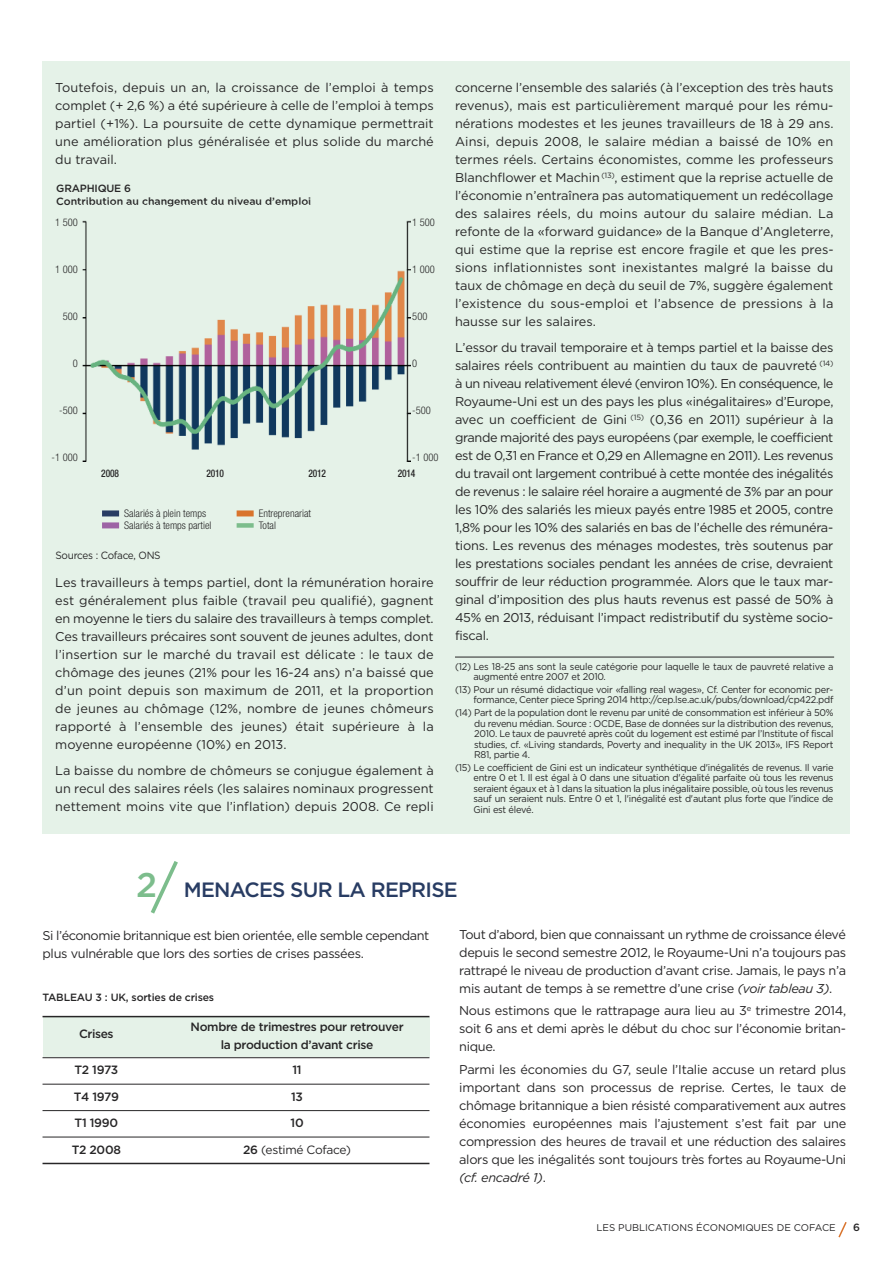
<style>
.page{position:relative;width:893px;height:1263px;background:#fff}
.page>*{position:absolute;margin:0;border:0;box-sizing:border-box;transform-origin:0 0}
.t1{font:500 20.7px "Gotham";letter-spacing:-.035em;color:#283c63}
.t2{font:12.75px/18px "Gotham";letter-spacing:-.025em;color:#272627;text-align:justify}
.t3{font:500 12px/18px "Gotham";letter-spacing:-.025em;color:#272627;text-align:center}
.t4{font:12px "Gotham";letter-spacing:-.025em;color:#272627}
.t5{font:300 condensed 10.5px/12.6px "Helvetica Neue LT Std";color:#272627}
.t6{font:500 10.5px/12.6px "Gotham";color:#272627}
.t7{font:10.5px "Gotham";letter-spacing:-.025em;color:#272627;scale:.95 1}
.t8{font:500 condensed 10.5px "Helvetica Neue";letter-spacing:-.015em;color:#272627;scale:.9 1}
.t9{font:9.75px/10.5px "Gotham";letter-spacing:-.025em;color:#272627;text-align:justify;scale:.95 1}
.t10{font:9.75px "Gotham";color:#272627}
.s1{font-size:34.2px;color:#7cbd8c}
.s2{font-style:italic}
.s3{font-weight:500}
</style>
<div class="page">
<div style="left:43px;top:1017px;width:386px;height:40px;background:#e5f2e8"></div>
<div style="left:43px;top:61px;width:807px;height:772px;background:#e5f2e8"></div>
<img style="left:82px;top:205px;width:328px;height:256px">
<hr style="left:455px;top:657px;width:379px;height:1px;background:#272627">
<hr style="left:43px;top:1016px;width:386px;height:1px;background:#272627">
<hr style="left:43px;top:1057px;width:386px;height:1px;background:#272627">
<hr style="left:43px;top:1084px;width:386px;height:1px;background:#272627">
<hr style="left:43px;top:1110px;width:386px;height:1px;background:#272627">
<hr style="left:43px;top:1137px;width:386px;height:1px;background:#272627">
<hr style="left:43px;top:1163px;width:386px;height:1px;background:#272627">
<div style="left:102px;top:510px;width:17px;height:6px;background:#283c63"></div>
<div style="left:102px;top:522px;width:17px;height:6px;background:#9d63a5"></div>
<div style="left:237px;top:510px;width:17px;height:6px;background:#d9742d"></div>
<div style="left:237px;top:523px;width:17px;height:5px;background:#7cbd8c"></div>
<svg style="left:150px;top:861px;width:28px;height:53px"></svg>
<svg style="left:838px;top:1222px;width:9px;height:16px"></svg>
<p class="t2" style="left:55px;top:78px;width:380px">Toutefois, depuis un an, la croissance de l’emploi à temps complet (+ 2,6 %) a été supérieure à celle de l’emploi à temps partiel (+1%). La poursuite de cette dynamique permettrait une amélioration plus généralisée et plus solide du marché du travail.</p>
<p class="t6" style="left:56px;top:182px;width:256px">GRAPHIQUE 6<br>Contribution au changement du niveau d’emploi</p>
<p class="t5" style="left:55px;top:217px;width:24px">1 500</p>
<p class="t5" style="left:55px;top:264px;width:24px">1 000</p>
<p class="t5" style="left:63px;top:311px;width:17px">500</p>
<p class="t5" style="left:73px;top:358px;width:7px">0</p>
<p class="t5" style="left:59px;top:405px;width:20px">-500</p>
<p class="t5" style="left:52px;top:452px;width:28px">-1 000</p>
<p class="t5" style="left:412px;top:217px;width:24px">1 500</p>
<p class="t5" style="left:412px;top:264px;width:24px">1 000</p>
<p class="t5" style="left:412px;top:311px;width:17px">500</p>
<p class="t5" style="left:412px;top:358px;width:7px">0</p>
<p class="t5" style="left:412px;top:405px;width:20px">-500</p>
<p class="t5" style="left:412px;top:452px;width:28px">-1 000</p>
<p class="t8" style="left:101px;top:469px;width:21px">2008</p>
<p class="t8" style="left:206px;top:469px;width:21px">2010</p>
<p class="t8" style="left:308px;top:469px;width:21px">2012</p>
<p class="t8" style="left:398px;top:469px;width:21px">2014</p>
<p class="t5" style="left:124px;top:508px;width:89px">Salariés à plein temps<br>Salariés à temps partiel</p>
<p class="t5" style="left:259px;top:508px;width:54px">Entreprenariat<br>Total</p>
<p class="t7" style="left:56px;top:549px;width:112px">Sources : Coface, ONS</p>
<p class="t2" style="left:55px;top:573px;width:380px">Les travailleurs à temps partiel, dont la rémunération horaire est généralement plus faible (travail peu qualifié), gagnent en moyenne le tiers du salaire des travailleurs à temps complet.<br>Ces travailleurs précaires sont souvent de jeunes adultes, dont l’insertion sur le marché du travail est délicate : le taux de chômage des jeunes (21% pour les 16-24 ans) n’a baissé que d’un point depuis son maximum de 2011, et la proportion de jeunes au chômage (12%, nombre de jeunes chômeurs rapporté à l’ensemble des jeunes) était supérieure à la moyenne européenne (10%) en 2013.</p>
<p class="t2" style="left:55px;top:762px;width:380px">La baisse du nombre de chômeurs se conjugue également à un recul des salaires réels (les salaires nominaux progressent nettement moins vite que l’inflation) depuis 2008. Ce repli</p>
<p class="t2" style="left:455px;top:78px;width:380px">concerne l’ensemble des salariés (à l’exception des très hauts revenus), mais est particulièrement marqué pour les rému&shy;nérations modestes et les jeunes travailleurs de 18 à 29 ans.<br>Ainsi, depuis 2008, le salaire médian a baissé de 10% en termes réels. Certains économistes, comme les professeurs Blanchflower et Machin <sup>(13)</sup>, estiment que la reprise actuelle de l’économie n’entraînera pas automatiquement un redécollage des salaires réels, du moins autour du salaire médian. La refonte de la «forward guidance» de la Banque d’Angleterre, qui estime que la reprise est encore fragile et que les pres&shy;sions inflationnistes sont inexistantes malgré la baisse du taux de chômage en deçà du seuil de 7%, suggère également l’existence du sous-emploi et l’absence de pressions à la hausse sur les salaires.</p>
<p class="t2" style="left:455px;top:339px;width:380px">L’essor du travail temporaire et à temps partiel et la baisse des salaires réels contribuent au maintien du taux de pauvreté <sup>(14) </sup>à un niveau relativement élevé (environ 10%). En conséquence, le Royaume-Uni est un des pays les plus «inégalitaires» d’Europe, avec un coefficient de Gini <sup>(15)</sup> (0,36 en 2011) supérieur à la grande majorité des pays européens (par exemple, le coefficient est de 0,31 en France et 0,29 en Allemagne en 2011). Les revenus du travail ont largement contribué à cette montée des inégalités de revenus : le salaire réel horaire a augmenté de 3% par an pour les 10% des salariés les mieux payés entre 1985 et 2005, contre 1,8% pour les 10% des salariés en bas de l’échelle des rémunéra&shy;tions. Les revenus des ménages modestes, très soutenus par les prestations sociales pendant les années de crise, devraient souffrir de leur réduction programmée. Alors que le taux mar&shy;ginal d’imposition des plus hauts revenus est passé de 50% à 45% en 2013, réduisant l’impact redistributif du système socio&shy;fiscal.</p>
<p class="t9" style="left:473px;top:661px;width:381px;text-indent:-18px">(12) Les 18-25 ans sont la seule catégorie pour laquelle le taux de pauvreté relative a augmenté entre 2007 et 2010.</p>
<p class="t9" style="left:455px;top:684px;width:400px;text-align:right">(13) Pour un résumé didactique voir «falling real wages», Cf. Center for economic per&shy;formance, Center piece Spring 2014 http://cep.lse.ac.uk/pubs/download/cp422.pdf</p>
<p class="t9" style="left:474px;top:707px;width:380px;text-indent:-19px">(14) Part de la population dont le revenu par unité de consommation est inférieur à 50% du revenu médian. Source : OCDE, Base de données sur la distribution des revenus, 2010. Le taux de pauvreté après coût du logement est estimé par l’Institute of fiscal studies, cf. «Living standards, Poverty and inequality in the UK 2013», IFS Report R81, partie 4.</p>
<p class="t9" style="left:474px;top:762px;width:380px;text-indent:-19px">(15) Le coefficient de Gini est un indicateur synthétique d'inégalités de revenus. Il varie entre 0 et 1. Il est égal à 0 dans une situation d'égalité parfaite où tous les revenus seraient égaux et à 1 dans la situation la plus inégalitaire possible, où tous les revenus sauf un seraient nuls. Entre 0 et 1, l'inégalité est d'autant plus forte que l'indice de Gini est élevé.</p>
<h1 class="t1" style="left:136px;top:877px;width:323px"><span class="s1">2</span> MENACES SUR LA REPRISE</h1>
<p class="t2" style="left:42px;top:926px;width:388px">Si l’économie britannique est bien orientée, elle semble cependant plus vulnérable que lors des sorties de crises passées.</p>
<p class="t2" style="left:459px;top:926px;width:388px">Tout d’abord, bien que connaissant un rythme de croissance élevé depuis le second semestre 2012, le Royaume-Uni n’a toujours pas rattrapé le niveau de production d’avant crise. Jamais, le pays n’a mis autant de temps à se remettre d’une crise <span class="s2">(voir tableau 3)</span>.</p>
<p class="t2" style="left:459px;top:1002px;width:388px">Nous estimons que le rattrapage aura lieu au 3<sup>e</sup> trimestre 2014, soit 6 ans et demi après le début du choc sur l’économie britan&shy;nique.</p>
<p class="t2" style="left:459px;top:1060px;width:388px">Parmi les économies du G7, seule l’Italie accuse un retard plus important dans son processus de reprise. Certes, le taux de chômage britannique a bien résisté comparativement aux autres économies européennes mais l’ajustement s’est fait par une compression des heures de travail et une réduction des salaires alors que les inégalités sont toujours très fortes au Royaume-Uni <span class="s2">(cf. encadré 1)</span>.</p>
<p class="t6" style="left:42px;top:991px;width:173px">TABLEAU 3 : UK, sorties de crises</p>
<p class="t3" style="left:79px;top:1025px;width:36px">Crises</p>
<p class="t3" style="left:191px;top:1017px;width:215px">Nombre de trimestres pour retrouver la production d’avant crise</p>
<p class="t3" style="left:74px;top:1061px;width:45px">T2 1973</p>
<p class="t3" style="left:293px;top:1061px;width:11px">11</p>
<p class="t3" style="left:74px;top:1087px;width:47px">T4 1979</p>
<p class="t3" style="left:291px;top:1087px;width:13px">13</p>
<p class="t3" style="left:75px;top:1114px;width:45px">T1 1990</p>
<p class="t3" style="left:291px;top:1114px;width:15px">10</p>
<p class="t3" style="left:72px;top:1140px;width:51px">T2 2008</p>
<p class="t4" style="left:243px;top:1142px;width:109px"><span class="s3">26</span> (estimé Coface)</p>
<p class="t10" style="left:596px;top:1222px;width:241px">LES PUBLICATIONS ÉCONOMIQUES DE COFACE</p>
<p class="t6" style="left:853px;top:1221px;width:8px">6</p>
</div>
